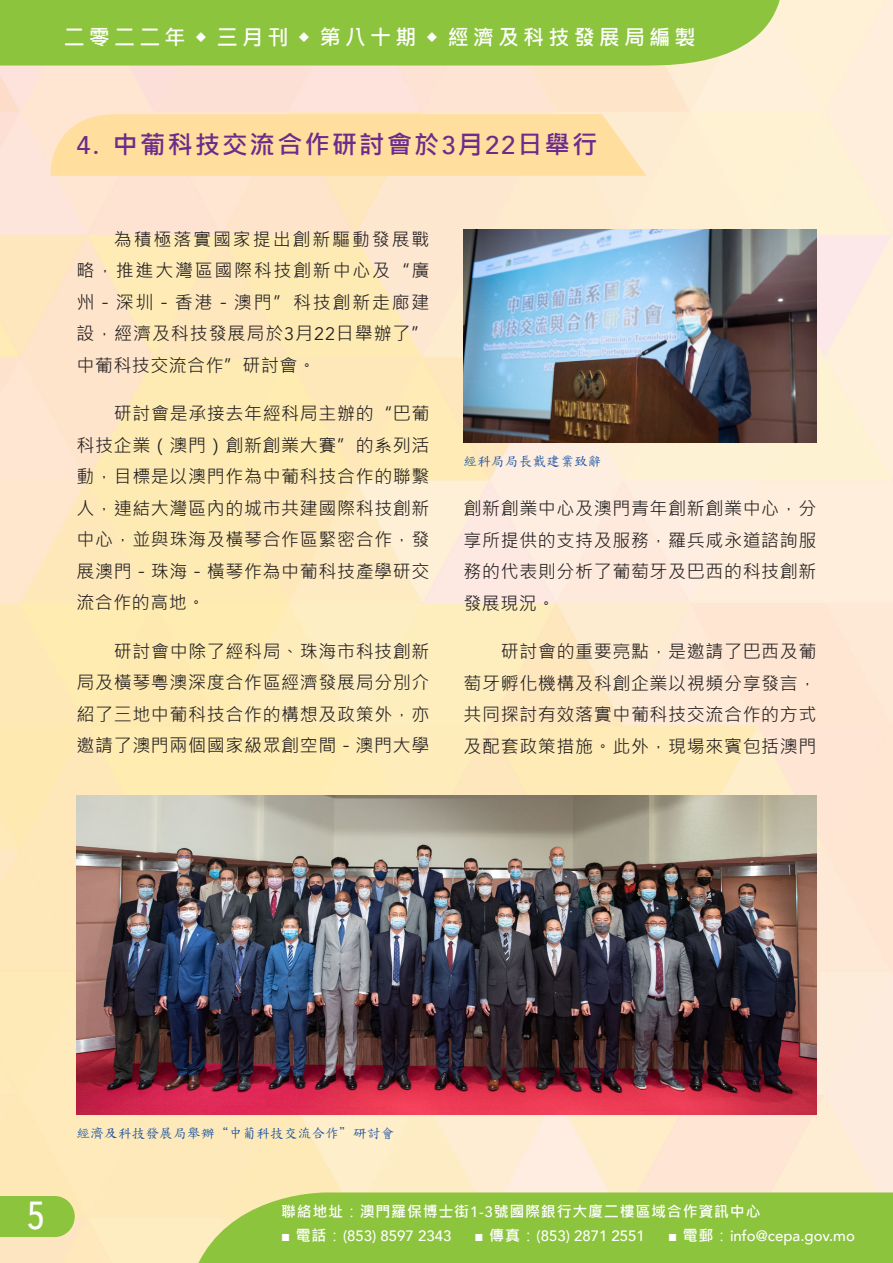
<style>
.page{position:relative;width:893px;height:1263px;background:#fff}
.page>*{position:absolute;margin:0;border:0;box-sizing:border-box;transform-origin:0 0}
.t1{font:500 39px "Avenir Next Condensed";color:#fff}
.t2{font:700 25.5px "Microsoft Jheng Hei";letter-spacing:.075em;color:#6c2c8b}
.t3{font:700 21px "Microsoft Jheng Hei";letter-spacing:.2em;color:#fff}
.text{font:18px/31.5px "Microsoft Jheng Hei";letter-spacing:.035em;color:#231f20;text-align:justify}
.t4{font:500 15px "Avenir";color:#fff}
.t5{font:700 15px "Microsoft Jheng Hei";letter-spacing:.05em;color:#fff}
.t6{font:13.5px "DF Kai Shu SB Estd BF";letter-spacing:.025em;color:#1752a4}
.s1{font-family:"Avenir";font-weight:500}
.s2{font-family:"Avenir"}
.s3{font-weight:400}
.s4{font-family:"Microsoft Jheng Hei";font-weight:400}
.s5{font-family:"Microsoft Jheng Hei";font-weight:700}
</style>
<div class="page">
<img style="left:0;top:0;width:893px;height:1263px">
<div style="left:0;top:0;width:782px;height:66px;background:#8cc43e"></div>
<svg style="left:0;top:1192px;width:75px;height:71px;background:#c0d379"></svg>
<svg style="left:192px;top:1192px;width:701px;height:71px;background:#93c646"></svg>
<svg style="left:50px;top:114px;width:596px;height:62px;background:#fedea1"></svg>
<img style="left:77px;top:795px;width:739px;height:319px">
<img style="left:463px;top:230px;width:353px;height:212px">
<p class="t3" style="left:64px;top:25px;width:633px">二零二二年 ◆ 三月刊 ◆ 第八十期 ◆ 經濟及科技發展局編製</p>
<p class="t2" style="left:77px;top:129px;width:522px"><span class="s1">4.</span> 中葡科技交流合作研討會於<span class="s1">3</span>月<span class="s1">22</span>日舉行</p>
<p class="text" style="left:77px;top:223px;width:354px;text-indent:37px">為積極落實國家提出創新驅動發展戰略，推進大灣區國際科技創新中心及“廣州－深圳－香港－澳門”科技創新走廊建設，經濟及科技發展局於<span class="s2">3</span>月<span class="s2">22</span>日舉辦了”中葡科技交流合作”研討會。</p>
<p class="text" style="left:77px;top:398px;width:355px;text-indent:37px">研討會是承接去年經科局主辦的“巴葡科技企業（澳門）創新創業大賽”的系列活動，目標是以澳門作為中葡科技合作的聯繫人，連結大灣區內的城市共建國際科技創新中心，並與珠海及橫琴合作區緊密合作，發展澳門－珠海－橫琴作為中葡科技產學研交流合作的高地。</p>
<p class="text" style="left:77px;top:635px;width:355px;text-indent:37px">研討會中除了經科局、珠海市科技創新局及橫琴粵澳深度合作區經濟發展局分別介紹了三地中葡科技合作的構想及政策外，亦邀請了澳門兩個國家級眾創空間－澳門大學</p>
<p class="t6" style="left:463px;top:455px;width:140px">經科局局長戴建業致辭</p>
<p class="text" style="left:463px;top:493px;width:355px">創新創業中心及澳門青年創新創業中心，分享所提供的支持及服務，羅兵咸永道諮詢服務的代表則分析了葡萄牙及巴西的科技創新發展現況。</p>
<p class="text" style="left:463px;top:636px;width:355px;text-indent:37px">研討會的重要亮點，是邀請了巴西及葡萄牙孵化機構及科創企業以視頻分享發言，共同探討有效落實中葡科技交流合作的方式及配套政策措施。此外，現場來賓包括澳門</p>
<h1 class="t1" style="left:27px;top:1191px;width:20px">5</h1>
<p class="t6" style="left:77px;top:1126px;width:319px">經濟及科技發展局舉辦“中葡科技交流合作”研討會</p>
<p class="t5" style="left:281px;top:1201px;width:481px">聯絡地址<span class="s3">：</span>澳門羅保博士街<span class="s1">1-3</span>號國際銀行大廈二樓區域合作資訊中心</p>
<p class="t4" style="left:281px;top:1223px;width:172px"><span class="s4">■</span> <span class="s5">電話</span><span class="s4">：</span>(853) 8597 2343</p>
<p class="t4" style="left:474px;top:1223px;width:172px"><span class="s4">■</span> <span class="s5">傳真</span><span class="s4">：</span>(853) 2871 2551</p>
<p class="t4" style="left:668px;top:1223px;width:188px"><span class="s4">■</span> <span class="s5">電郵</span><span class="s4">：</span>info@cepa.gov.mo</p>
</div>
